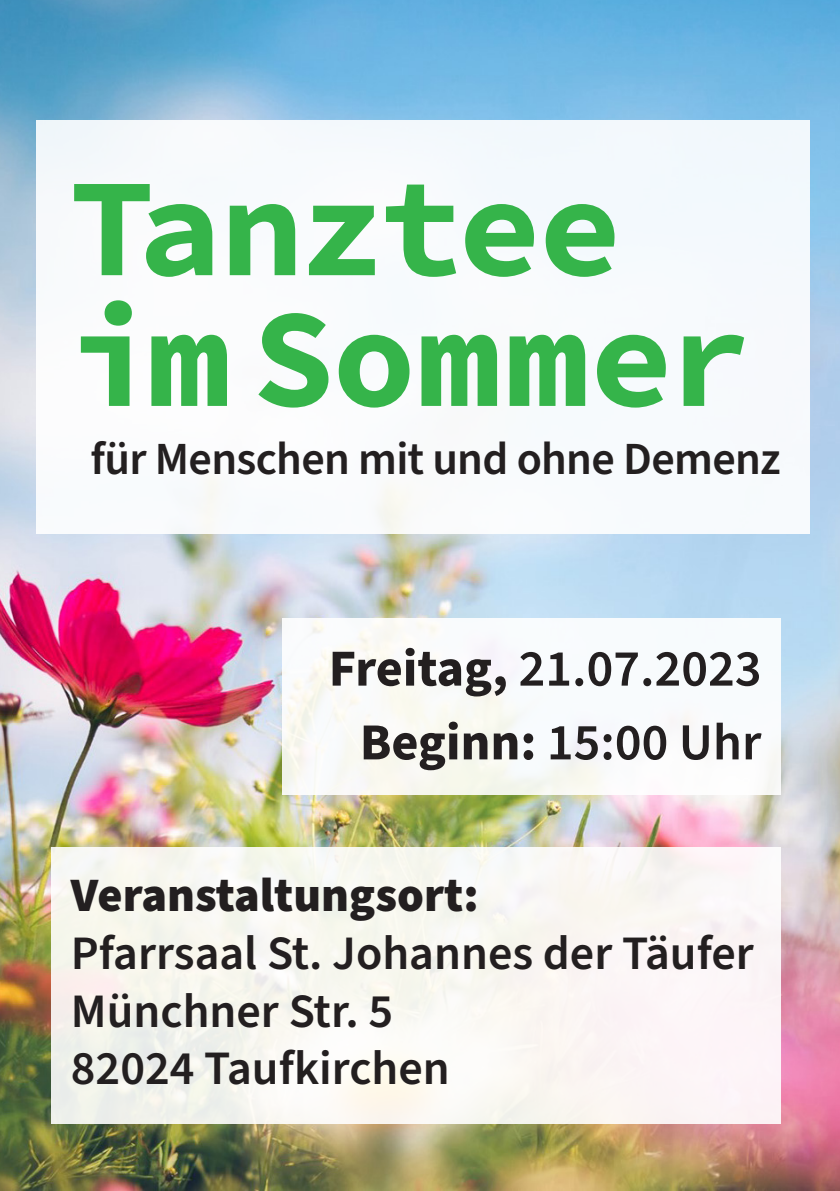
<style>
.page{position:relative;width:840px;height:1191px;background:#fff}
.page>*{position:absolute;margin:0;border:0;box-sizing:border-box;transform-origin:0 0}
.t1{font:140px "Source Code Variable";letter-spacing:-.01em;color:#35b44a}
.t2{font:140px "Source Code Variable";letter-spacing:-.03em;color:#35b44a}
.t3{font:600 52px "Source Sans Pro";color:#231f20}
.t4{font:600 48px "Source Sans Pro";color:#231f20}
.t5{font:900 48px "Source Sans Pro";color:#231f20}
.t6{font:600 46px "Source Sans Pro";letter-spacing:-.015em;color:#231f20}
.s1{font-weight:700}
</style>
<div class="page">
<img style="left:0;top:0;width:839px;height:1191px">
<div style="left:36px;top:120px;width:773px;height:414px;background:#f8fafd"></div>
<div style="left:282px;top:618px;width:498px;height:176px;background:linear-gradient(to right,#f9f9f4,#f8fbfe)"></div>
<div style="left:51px;top:848px;width:729px;height:276px;background:#f9f6f2"></div>
<p class="t2" style="left:70px;top:127px;width:553px">Tanztee</p>
<p class="t1" style="left:70px;top:257px;width:682px">im Sommer</p>
<p class="t6" style="left:90px;top:428px;width:691px">für Menschen mit und ohne Demenz</p>
<p class="t3" style="left:328px;top:633px;width:434px"><span class="s1">Freitag,</span> 21.07.2023</p>
<p class="t3" style="left:359px;top:707px;width:403px"><span class="s1">Beginn:</span> 15:00 Uhr</p>
<p class="t5" style="left:71px;top:862px;width:409px">Veranstaltungsort:</p>
<p class="t4" style="left:71px;top:921px;width:684px">Pfarrsaal St. Johannes der Täufer</p>
<p class="t4" style="left:71px;top:978px;width:323px">Münchner Str. 5</p>
<p class="t4" style="left:71px;top:1036px;width:380px">82024 Taufkirchen</p>
</div>
